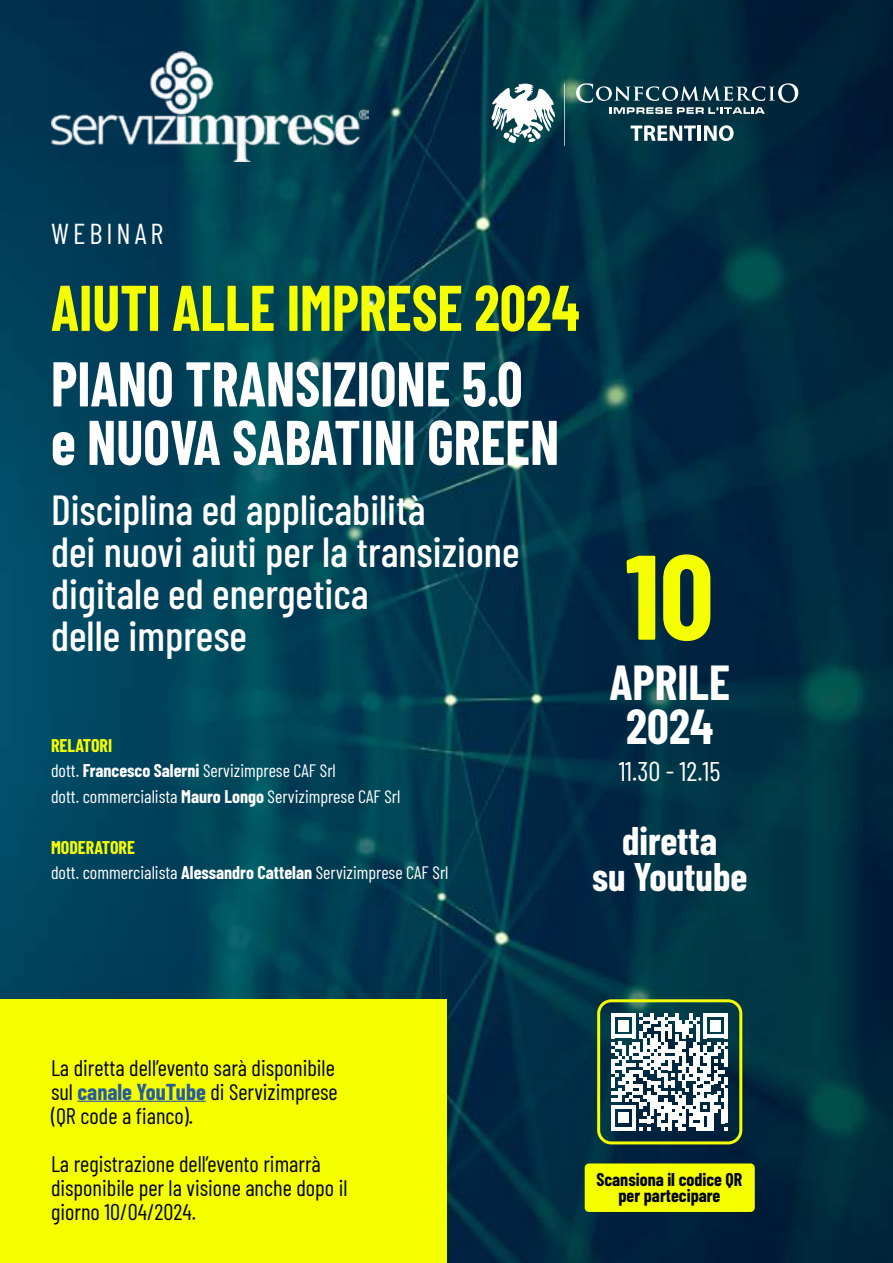
<style>
.page{position:relative;width:893px;height:1263px;background:#fff}
.page>*{position:absolute;margin:0;border:0;box-sizing:border-box;transform-origin:0 0}
.t1{font:700 120px "Barlow Condensed";color:#f5ff00}
.t2{font:700 64.5px "Barlow Condensed";color:#f5ff00;scale:.9 1}
.t3{font:700 63px/58.5px "Barlow Condensed";color:#fff;scale:.9 1}
.t4{font:700 48px/43.5px "Barlow Condensed";color:#fff;text-align:center}
.t5{font:500 42px/42px "Barlow Condensed";color:#fff}
.t6{font:700 39px/36px "Barlow Condensed";color:#fff;text-align:center}
.t7{font:28.8px "Barlow Condensed";letter-spacing:.14em;color:#fff}
.t8{font:27px "Barlow Condensed";color:#fff}
.t9{font:22.5px/24px "Barlow Condensed";color:#000}
.t10{font:18px/25.5px "Barlow Condensed";color:#fff}
.t11{font:700 18px/16.5px "Barlow Condensed";color:#000;text-align:center}
.s1{font-weight:700;color:#f5ff00}
.s2{font-weight:700}
.s3{font-weight:700;color:#275b9b}
</style>
<div class="page">
<img style="left:0;top:0;width:893px;height:1263px">
<img style="left:51px;top:51px;width:318px;height:110px">
<svg style="left:492px;top:84px;width:64px;height:60px"></svg>
<svg style="left:564px;top:83px;width:1px;height:63px"></svg>
<svg style="left:576px;top:83px;width:222px;height:31px"></svg>
<svg style="left:631px;top:125px;width:65px;height:16px"></svg>
<hr style="left:698px;top:126px;width:3px;height:15px;background:#fff">
<svg style="left:704px;top:125px;width:30px;height:16px"></svg>
<div style="left:0;top:999px;width:446px;height:264px;background:#f5ff00"></div>
<hr style="left:78px;top:1101px;width:128px;height:1px;background:#275b9b">
<svg style="left:611px;top:1013px;width:117px;height:117px"></svg>
<div style="left:597px;top:999px;width:145px;height:145px;border:3px solid #f5ff00;border-radius:13px"></div>
<div style="left:585px;top:1163px;width:170px;height:49px;background:#f5ff00;border-radius:4px"></div>
<p class="t7" style="left:51px;top:213px;width:114px">WEBINAR</p>
<h2 class="t2" style="left:51px;top:262px;width:589px">AIUTI ALLE IMPRESE 2024</h2>
<h3 class="t3" style="left:51px;top:351px;width:566px">PIANO TRANSIZIONE 5.0 e NUOVA SABATINI GREEN</h3>
<h3 class="t5" style="left:51px;top:486px;width:470px">Disciplina ed applicabilità<br>dei nuovi aiuti per la transizione digitale ed energetica<br>delle imprese</h3>
<p class="t10" style="left:51px;top:731px;width:351px"><span class="s1">RELATORI<br></span>dott. <span class="s2">Francesco Salerni</span> Servizimprese CAF Srl<br>dott. commercialista <span class="s2">Mauro Longo</span> Servizimprese CAF Srl</p>
<p class="t10" style="left:51px;top:833px;width:399px"><span class="s1">MODERATORE<br></span>dott. commercialista <span class="s2">Alessandro Cattelan</span> Servizimprese CAF Srl</p>
<h1 class="t1" style="left:625px;top:511px;width:90px">10</h1>
<h3 class="t4" style="left:609px;top:658px;width:122px">APRILE<br>2024</h3>
<p class="t8" style="left:619px;top:752px;width:103px">11.30 - 12.15</p>
<h3 class="t6" style="left:592px;top:820px;width:157px">diretta<br>su Youtube</h3>
<p class="t9" style="left:51px;top:1054px;width:288px">La diretta dell’evento sarà disponibile sul <span class="s3">canale YouTube</span> di Servizimprese (QR code a fianco).</p>
<p class="t9" style="left:51px;top:1150px;width:298px">La registrazione dell’evento rimarrà disponibile per la visione anche dopo il giorno 10/04/2024.</p>
<p class="t11" style="left:596px;top:1170px;width:147px">Scansiona il codice QR per partecipare</p>
</div>
